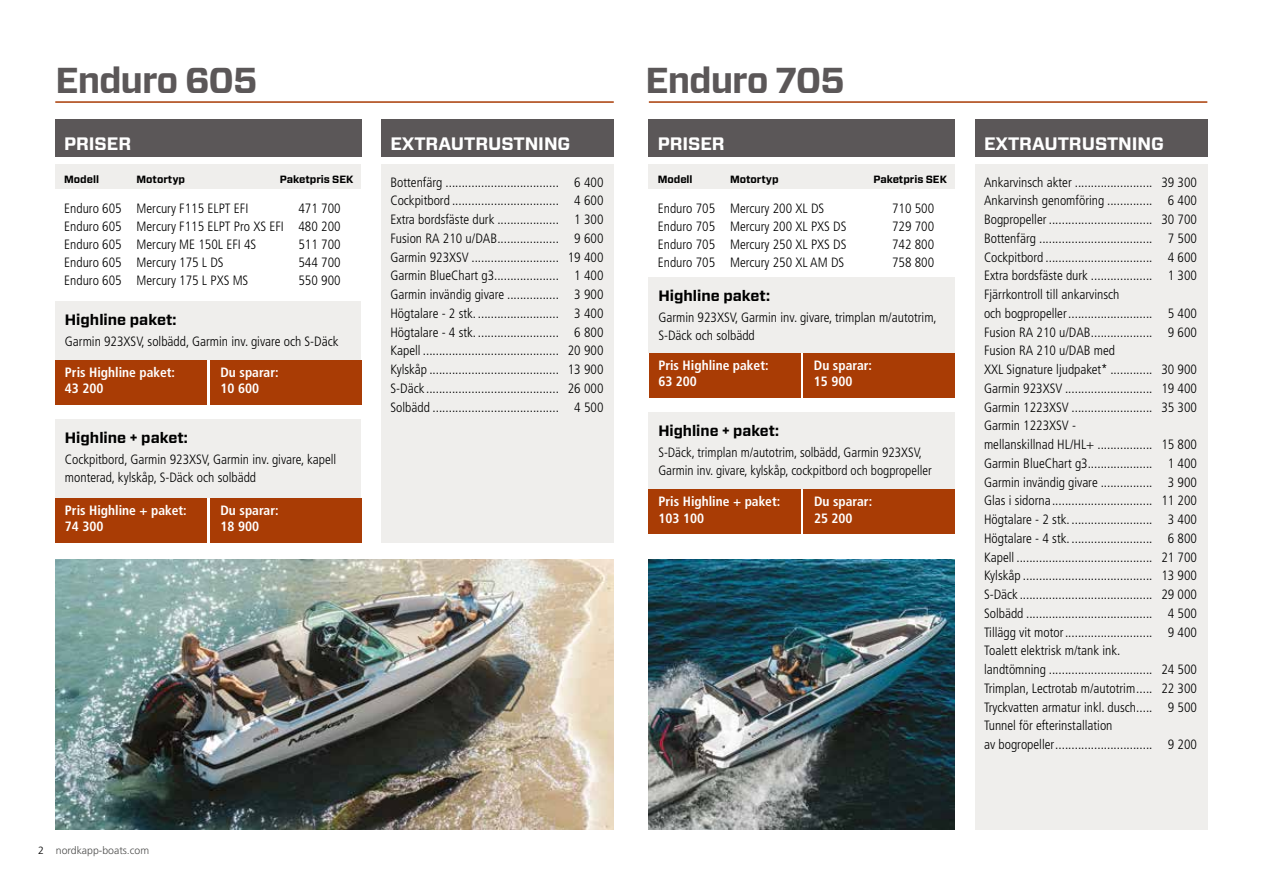
<style>
.page{position:relative;width:1263px;height:893px;background:#fff}
.page>*{position:absolute;margin:0;border:0;box-sizing:border-box;transform-origin:0 0}
.t1{font:700 36px "Forza";letter-spacing:-.03em;color:#5b5758}
.t2{font:700 18px "Forza";letter-spacing:-.005em;color:#fff}
.t3{font:700 15px "Forza";color:#000}
.t4{font:300 condensed 13.5px/18.8px "Frutiger";color:#000}
.t5{font:700 condensed 13.5px/16.5px "Frutiger";color:#fff}
.t6{font:700 10.5px "Forza";letter-spacing:-.005em;color:#000}
.t7{font:300 10.5px "Frutiger";color:#4a4a49}
.s1{color:#000}
</style>
<div class="page">
<div style="left:56px;top:301px;width:305px;height:59px;background:#efeeec"></div>
<div style="left:649px;top:277px;width:306px;height:76px;background:#efeeec"></div>
<div style="left:56px;top:419px;width:305px;height:79px;background:#efeeec"></div>
<div style="left:649px;top:412px;width:306px;height:77px;background:#efeeec"></div>
<hr style="left:55px;top:101px;width:559px;height:2px;background:#a93c05">
<hr style="left:649px;top:101px;width:558px;height:2px;background:#a93c05">
<div style="left:381px;top:119px;width:233px;height:38px;background:#5b5758"></div>
<div style="left:975px;top:119px;width:232px;height:38px;background:#5b5758"></div>
<div style="left:381px;top:164px;width:233px;height:378px;background:#efeeec"></div>
<div style="left:975px;top:164px;width:232px;height:665px;background:#efeeec"></div>
<div style="left:56px;top:360px;width:151px;height:44px;background:#a93c05"></div>
<div style="left:649px;top:353px;width:152px;height:44px;background:#a93c05"></div>
<div style="left:56px;top:498px;width:151px;height:44px;background:#a93c05"></div>
<div style="left:649px;top:489px;width:152px;height:45px;background:#a93c05"></div>
<div style="left:210px;top:360px;width:151px;height:44px;background:#a93c05"></div>
<div style="left:803px;top:353px;width:152px;height:44px;background:#a93c05"></div>
<div style="left:210px;top:498px;width:151px;height:44px;background:#a93c05"></div>
<div style="left:803px;top:489px;width:152px;height:45px;background:#a93c05"></div>
<div style="left:56px;top:164px;width:305px;height:25px;background:#efeeec"></div>
<div style="left:649px;top:164px;width:306px;height:25px;background:#efeeec"></div>
<div style="left:55px;top:119px;width:306px;height:38px;background:#5b5758"></div>
<div style="left:649px;top:119px;width:306px;height:38px;background:#5b5758"></div>
<img style="left:55px;top:559px;width:559px;height:270px">
<img style="left:649px;top:559px;width:306px;height:270px">
<h1 class="t1" style="left:56px;top:56px;width:204px">Enduro 605</h1>
<h1 class="t1" style="left:646px;top:56px;width:201px">Enduro 705</h1>
<h2 class="t2" style="left:390px;top:132px;width:181px">EXTRAUTRUSTNING</h2>
<h2 class="t2" style="left:984px;top:132px;width:181px">EXTRAUTRUSTNING</h2>
<p class="t4" style="left:390px;top:173px;width:215px;text-align:justify">Bottenfärg ................................... 6 400<br>Cockpitbord ................................. 4 600<br>Extra bordsfäste durk ................... 1 300<br>Fusion RA 210 u/DAB................... 9 600<br>Garmin 923XSV ........................... 19 400<br>Garmin BlueChart g3.................... 1 400<br>Garmin invändig givare ................ 3 900<br>Högtalare - 2 stk. ......................... 3 400<br>Högtalare - 4 stk. ......................... 6 800<br>Kapell .......................................... 20 900<br>Kylskåp ........................................ 13 900<br>S-Däck ......................................... 26 000<br>Solbädd ....................................... 4 500</p>
<p class="t4" style="left:984px;top:173px;width:215px">Ankarvinsch akter ........................ 39 300<br>Ankarvinsh genomföring .............. 6 400<br>Bogpropeller ................................ 30 700<br>Bottenfärg ................................... 7 500<br>Cockpitbord ................................. 4 600<br>Extra bordsfäste durk ................... 1 300<br>Fjärrkontroll till ankarvinsch<br>och bogpropeller.......................... 5 400<br>Fusion RA 210 u/DAB................... 9 600<br>Fusion RA 210 u/DAB med<br>XXL Signature ljudpaket* ............. 30 900<br>Garmin 923XSV ........................... 19 400<br>Garmin 1223XSV ......................... 35 300<br>Garmin 1223XSV -<br>mellanskillnad HL/HL+ ................. 15 800<br>Garmin BlueChart g3.................... 1 400<br>Garmin invändig givare ................ 3 900<br>Glas i sidorna............................... 11 200<br>Högtalare - 2 stk. ......................... 3 400<br>Högtalare - 4 stk. ......................... 6 800<br>Kapell .......................................... 21 700<br>Kylskåp ........................................ 13 900<br>S-Däck ......................................... 29 000<br>Solbädd ....................................... 4 500<br>Tillägg vit motor........................... 9 400<br>Toalett elektrisk m/tank ink.<br>landtömning ................................ 24 500<br>Trimplan, Lectrotab m/autotrim..... 22 300<br>Tryckvatten armatur inkl. dusch..... 9 500<br>Tunnel för efterinstallation<br>av bogropeller.............................. 9 200</p>
<h2 class="t2" style="left:64px;top:132px;width:69px">PRISER</h2>
<h2 class="t2" style="left:658px;top:132px;width:69px">PRISER</h2>
<p class="t6" style="left:64px;top:172px;width:36px">Modell</p>
<p class="t6" style="left:136px;top:172px;width:50px">Motortyp</p>
<p class="t6" style="left:280px;top:172px;width:75px">Paketpris SEK</p>
<p class="t6" style="left:658px;top:172px;width:36px">Modell</p>
<p class="t6" style="left:730px;top:172px;width:50px">Motortyp</p>
<p class="t6" style="left:873px;top:172px;width:75px">Paketpris SEK</p>
<p class="t4" style="left:64px;top:199px;width:186px">Enduro 605 Mercury F115 ELPT EFI</p>
<p class="t4" style="left:658px;top:199px;width:168px">Enduro 705 Mercury 200 XL DS</p>
<p class="t4" style="left:892px;top:199px;width:44px">710 500</p>
<p class="t4" style="left:658px;top:217px;width:190px">Enduro 705 Mercury 200 XL PXS DS</p>
<p class="t4" style="left:892px;top:217px;width:44px">729 700</p>
<p class="t4" style="left:658px;top:235px;width:190px">Enduro 705 Mercury 250 XL PXS DS</p>
<p class="t4" style="left:892px;top:235px;width:44px">742 800</p>
<p class="t4" style="left:658px;top:253px;width:188px">Enduro 705 Mercury 250 XL AM DS</p>
<p class="t4" style="left:892px;top:253px;width:44px">758 800</p>
<p class="t4" style="left:64px;top:200px;width:278px;line-height:18px;text-align:justify;text-indent:234px">471 700<br>Enduro 605 Mercury F115 ELPT Pro XS EFI 480 200<br>Enduro 605 Mercury ME 150L EFI 4S</p>
<p class="t4" style="left:298px;top:235px;width:44px">511 700</p>
<p class="t4" style="left:64px;top:253px;width:161px">Enduro 605 Mercury 175 L DS</p>
<p class="t4" style="left:298px;top:253px;width:44px">544 700</p>
<p class="t4" style="left:64px;top:271px;width:186px">Enduro 605 Mercury 175 L PXS MS</p>
<p class="t4" style="left:298px;top:271px;width:44px">550 900</p>
<p class="t3" style="left:658px;top:285px;width:113px">Highline paket:</p>
<p class="t4" style="left:658px;top:308px;width:280px;line-height:18px">Garmin 923XSV, Garmin inv. givare, trimplan m/autotrim,<br>S-Däck och solbädd</p>
<p class="t3" style="left:65px;top:309px;width:113px">Highline paket:</p>
<p class="t4" style="left:65px;top:332px;width:275px">Garmin 923XSV, solbädd, Garmin inv. givare och S-Däck</p>
<p class="t5" style="left:65px;top:364px;width:112px">Pris Highline paket:<br>43 200</p>
<p class="t5" style="left:658px;top:357px;width:112px">Pris Highline paket:<br>63 200</p>
<p class="t5" style="left:220px;top:364px;width:60px">Du sparar:<br>10 600</p>
<p class="t5" style="left:814px;top:357px;width:60px">Du sparar:<br>15 900</p>
<p class="t3" style="left:658px;top:420px;width:122px">Highline + paket:</p>
<p class="t4" style="left:658px;top:443px;width:275px;line-height:18px">S-Däck, trimplan m/autotrim, solbädd, Garmin 923XSV,<br>Garmin inv. givare, kylskåp, cockpitbord och bogpropeller</p>
<p class="t3" style="left:65px;top:427px;width:124px">Highline + paket:</p>
<p class="t4" style="left:65px;top:450px;width:273px;line-height:18px">Cockpitbord, Garmin 923XSV, Garmin inv. givare, kapell monterad, kylskåp, S-Däck och solbädd</p>
<p class="t5" style="left:65px;top:502px;width:123px">Pris Highline + paket:<br>74 300</p>
<p class="t5" style="left:658px;top:493px;width:123px">Pris Highline + paket:<br>103 100</p>
<p class="t5" style="left:220px;top:502px;width:60px">Du sparar:<br>18 900</p>
<p class="t5" style="left:814px;top:493px;width:60px">Du sparar:<br>25 200</p>
<p class="t7" style="left:38px;top:844px;width:112px"><span class="s1">2</span> nordkapp-boats.com</p>
</div>
